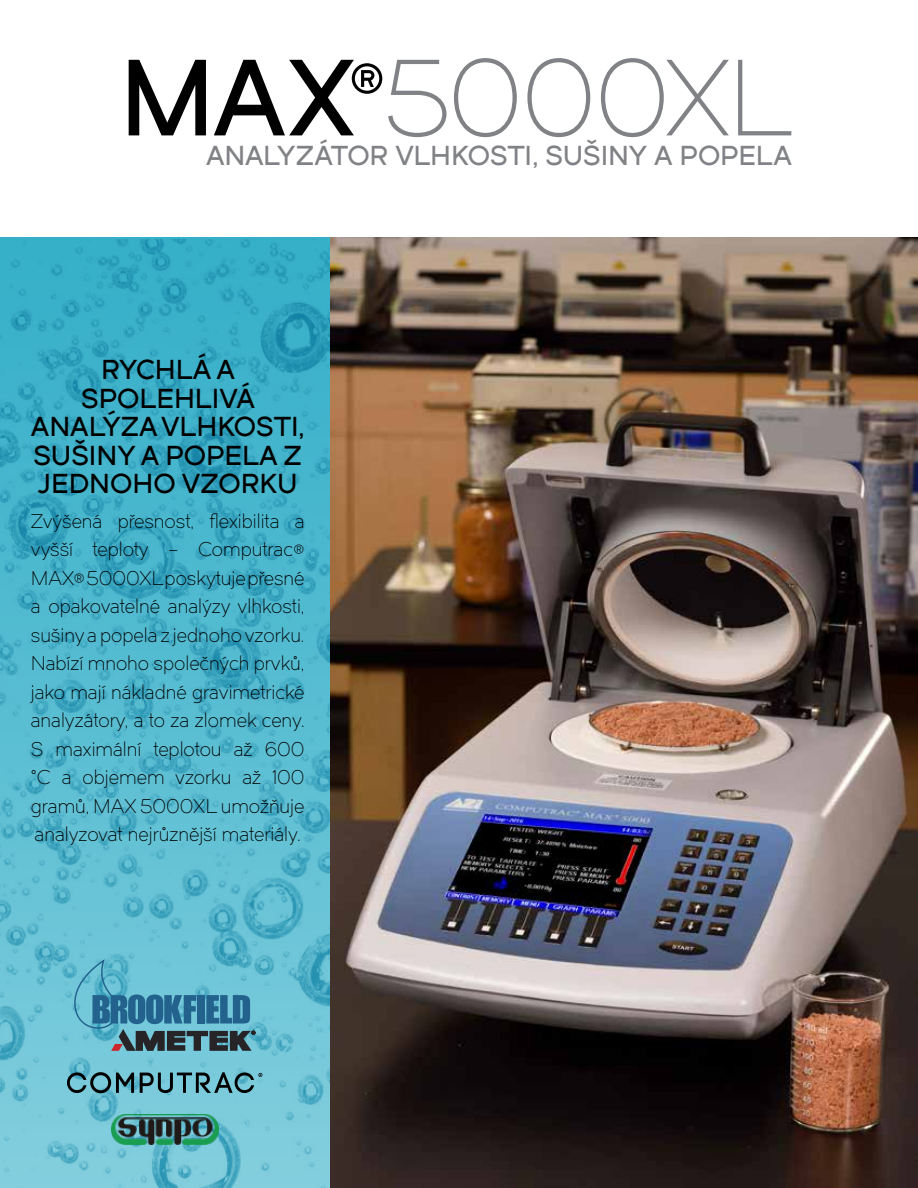
<style>
.page{position:relative;width:918px;height:1188px;background:#fff}
.page>*{position:absolute;margin:0;border:0;box-sizing:border-box;transform-origin:0 0}
.t1{font:106.5px "Dual 300";letter-spacing:-.025em;color:#808285}
.t2{font:27px/28.5px "Dual 600";color:#000;text-align:center}
.t3{font:27px "Dual 600";letter-spacing:-.005em;color:#808285}
.t4{font:19.5px/28.5px "Dual 300";color:#000;text-align:justify}
.s1{font-family:"Dual 600";color:#000}
</style>
<div class="page">
<img style="left:329px;top:238px;width:589px;height:950px">
<svg style="left:0;top:238px;width:329px;height:950px;background:#51b7cd"></svg>
<svg style="left:67px;top:1072px;width:67px;height:21px"></svg>
<svg style="left:140px;top:1072px;width:122px;height:21px;background:#528a96"></svg>
<img style="left:111px;top:1115px;width:107px;height:30px">
<svg style="left:73px;top:961px;width:182px;height:90px;background:#549ab1"></svg>
<h1 class="t1" style="left:119px;top:35px;width:676px"><span class="s1">MAX</span><sup>®</sup>5000XL</h1>
<h2 class="t3" style="left:206px;top:138px;width:588px">ANALYZÁTOR VLHKOSTI, SUŠINY A POPELA</h2>
<h2 class="t2" style="left:31px;top:355px;width:275px">RYCHLÁ A<br>SPOLEHLIVÁ<br>ANALÝZA VLHKOSTI,<br>SUŠINY A POPELA Z<br>JEDNOHO VZORKU</h2>
<p class="t4" style="left:31px;top:507px;width:275px">Zvýšená přesnost, flexibilita a vyšší teploty – Computrac® MAX® 5000XL poskytuje přesné a opakovatelné analýzy vlhkosti, sušiny a popela z jednoho vzorku.<br>Nabízí mnoho společných prvků, jako mají nákladné gravimetrické analyzátory, a to za zlomek ceny.<br>S maximální teplotou až 600 °C a objemem vzorku až 100 gramů, MAX 5000XL umožňuje analyzovat nejrůznější materiály.</p>
</div>
